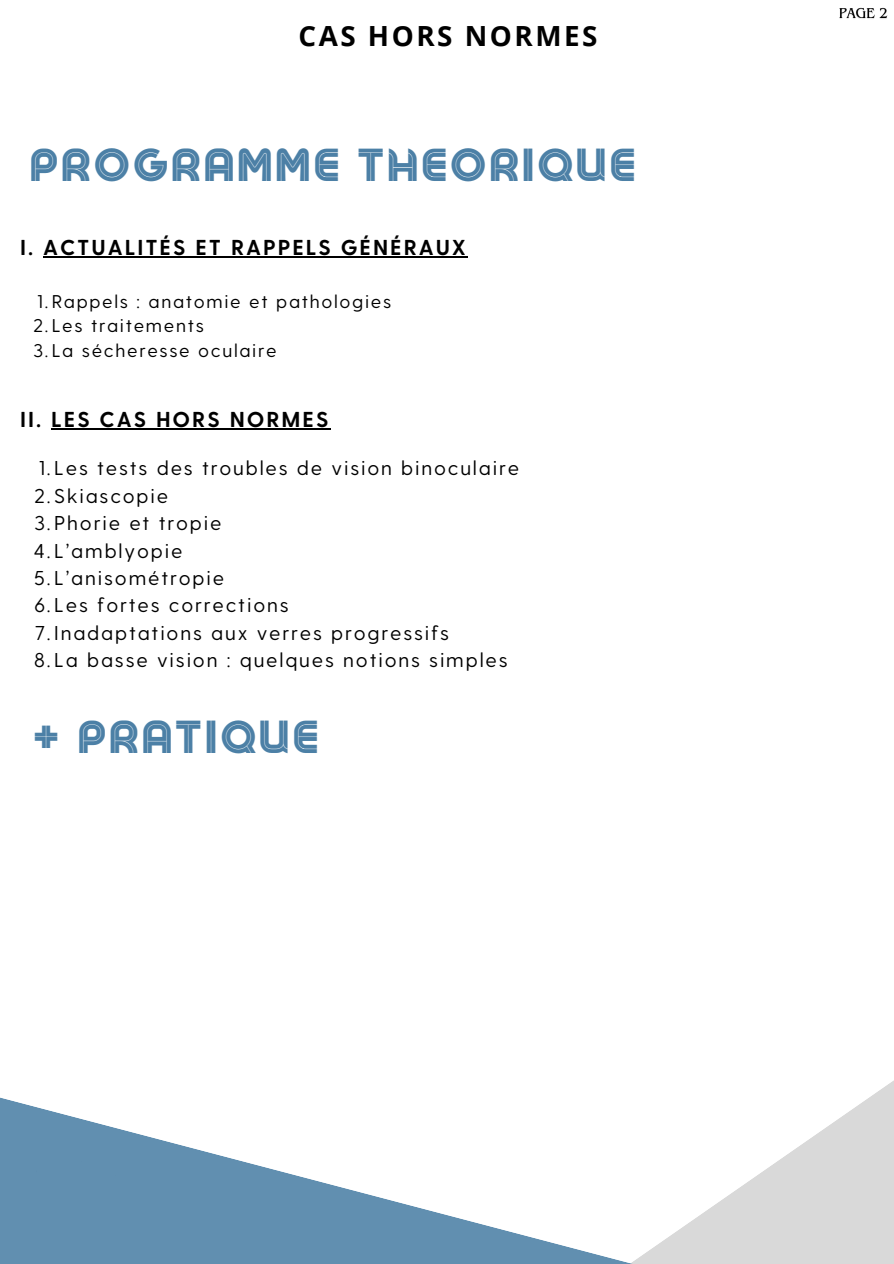
<style>
.page{position:relative;width:894px;height:1264px;background:#fff}
.page>*{position:absolute;margin:0;border:0;box-sizing:border-box;transform-origin:0 0}
.t1{font:45.15px "Colo Pro";letter-spacing:.09em;color:#4c80a6}
.t2{font:700 27.75px "Open Sans";letter-spacing:.09em;color:#000}
.t3{font:700 21.6px "Greycliff CF";letter-spacing:.09em;color:#000}
.t4{font:19.95px "Greycliff CF";letter-spacing:.09em;color:#000}
.t5{font:18.45px "Greycliff CF";letter-spacing:.09em;color:#000}
</style>
<div class="page">
<img style="left:839px;top:7px;width:49px;height:12px">
<svg style="left:832px;top:1081px;width:61px;height:182px;background:#ddd"></svg>
<svg style="left:0;top:1097px;width:832px;height:166px"></svg>
<hr style="left:43px;top:257px;width:425px;height:1px;background:#000">
<hr style="left:51px;top:428px;width:279px;height:1px;background:#000">
<h1 class="t2" style="left:298px;top:16px;width:300px">CAS HORS NORMES</h1>
<h1 class="t1" style="left:31px;top:140px;width:606px">PROGRAMME THEORIQUE</h1>
<h3 class="t3" style="left:20px;top:233px;width:447px">I. ACTUALITÉS ET RAPPELS GÉNÉRAUX</h3>
<p class="t5" style="left:37px;top:289px;width:355px">1.Rappels : anatomie et pathologies</p>
<p class="t5" style="left:33px;top:314px;width:172px">2.Les traitements</p>
<p class="t5" style="left:33px;top:339px;width:245px">3.La sécheresse oculaire</p>
<h3 class="t3" style="left:20px;top:405px;width:309px">II. LES CAS HORS NORMES</h3>
<p class="t4" style="left:39px;top:455px;width:482px">1.Les tests des troubles de vision binoculaire</p>
<p class="t4" style="left:34px;top:482px;width:135px">2.Skiascopie</p>
<p class="t4" style="left:34px;top:510px;width:188px">3.Phorie et tropie</p>
<p class="t4" style="left:34px;top:537px;width:150px">4.L’amblyopie</p>
<p class="t4" style="left:34px;top:564px;width:191px">5.L’anisométropie</p>
<p class="t4" style="left:34px;top:592px;width:256px">6.Les fortes corrections</p>
<p class="t4" style="left:35px;top:619px;width:416px">7.Inadaptations aux verres progressifs</p>
<p class="t4" style="left:34px;top:646px;width:475px">8.La basse vision : quelques notions simples</p>
<p class="t1" style="left:33px;top:712px;width:286px">+ PRATIQUE</p>
</div>
